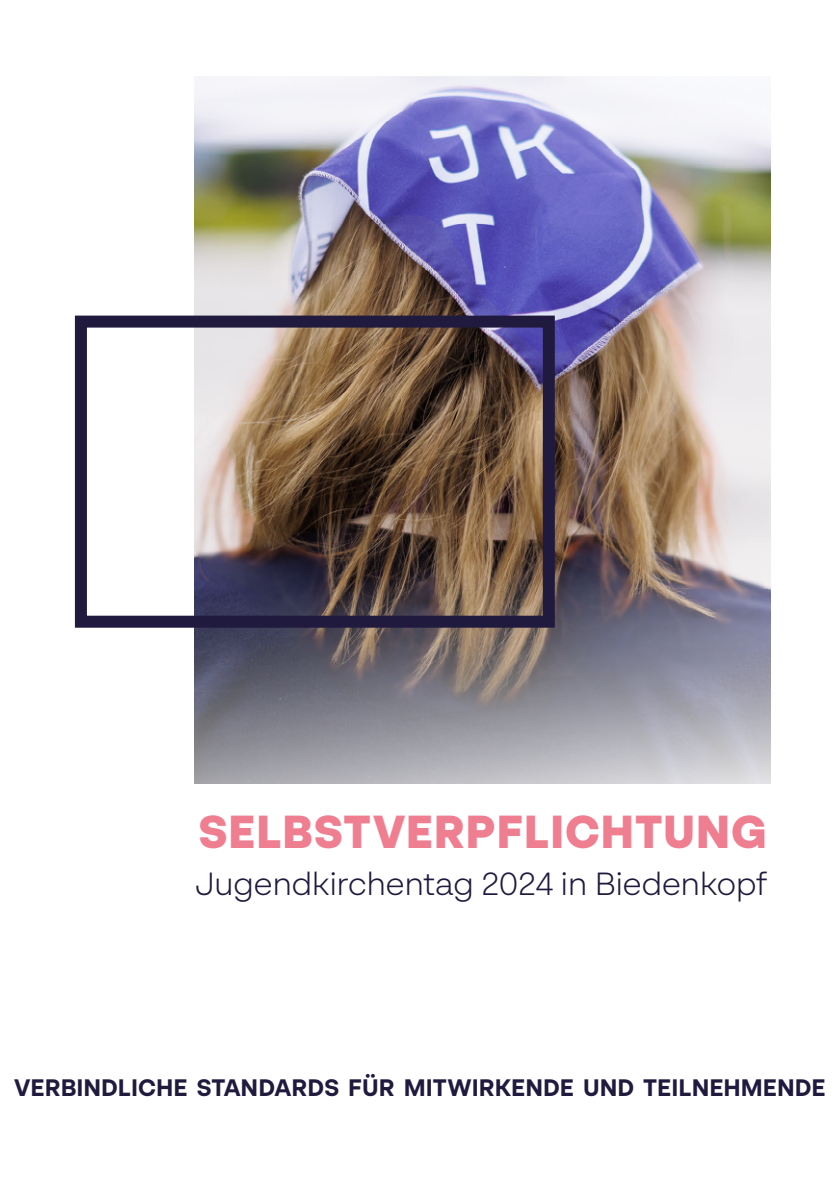
<style>
.page{position:relative;width:840px;height:1191px;background:#fff}
.page>*{position:absolute;margin:0;border:0;box-sizing:border-box;transform-origin:0 0}
.t1{font:900 46.2px "BR Sonoma";letter-spacing:.015em;color:#ef7e90}
.t2{font:300 32px "BR Sonoma";color:#201a3e}
.t3{font:700 23.8px "BR Sonoma";color:#201a3e}
</style>
<div class="page">
<img style="left:195px;top:76px;width:575px;height:707px">
<div style="left:75px;top:315px;width:479px;height:312px;border:12px solid #201a3e"></div>
<h1 class="t1" style="left:199px;top:803px;width:569px">SELBSTVERPFLICHTUNG</h1>
<h2 class="t2" style="left:195px;top:864px;width:573px">Jugendkirchentag 2024 in Biedenkopf</h2>
<p class="t3" style="left:14px;top:1072px;width:812px">VERBINDLICHE STANDARDS FÜR MITWIRKENDE UND TEILNEHMENDE</p>
</div>
